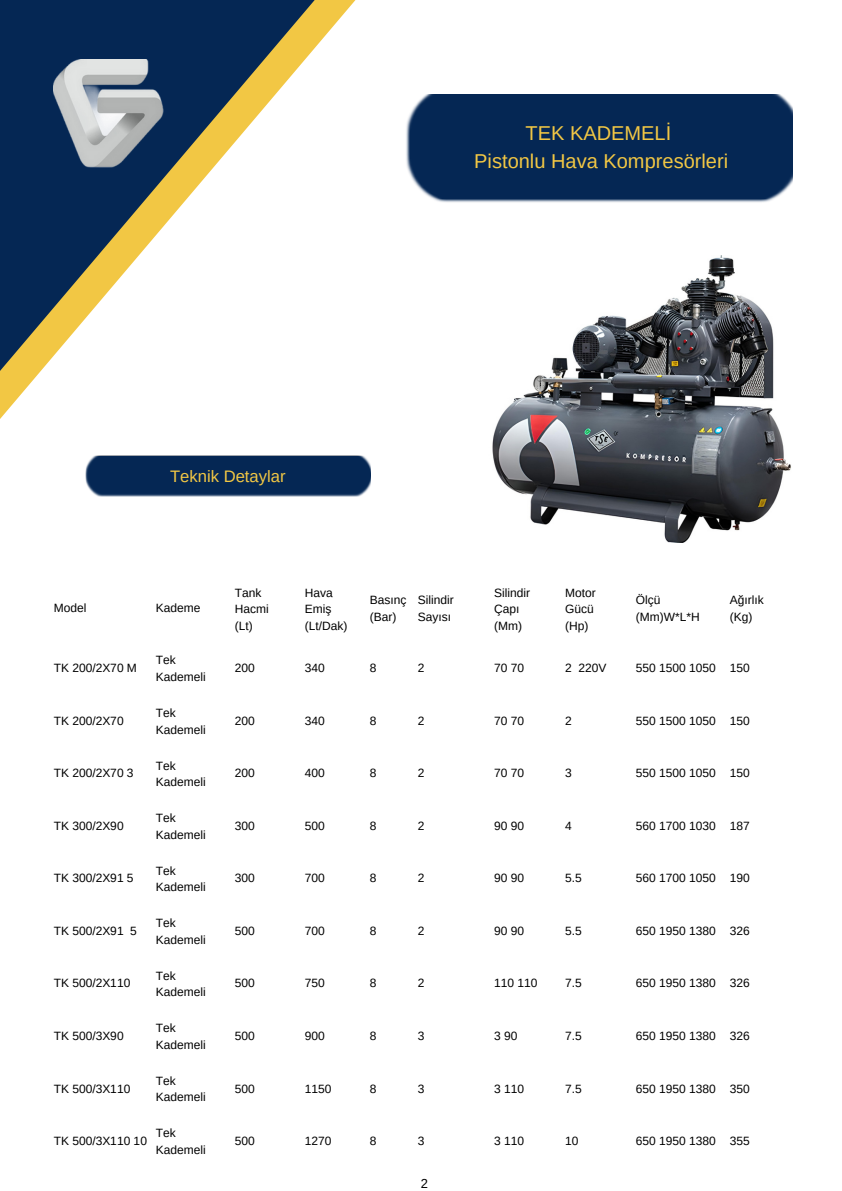
<style>
.page{position:relative;width:842px;height:1191px;background:#fff}
.page>*{position:absolute;margin:0;border:0;box-sizing:border-box;transform-origin:0 0}
.t1{font:20.1px "Arimo";color:#f2c744}
.t2{font:16.6px "Arimo";color:#f2c744}
.t3{font:13px "Arimo";color:#000}
.t4{font:12px/16.5px "Arimo";color:#000}
</style>
<div class="page">
<img style="left:406px;top:94px;width:386px;height:109px">
<img style="left:86px;top:455px;width:284px;height:41px">
<svg style="left:0;top:0;width:355px;height:419px"></svg>
<img style="left:492px;top:256px;width:299px;height:286px">
<p class="t1" style="left:526px;top:122px;width:147px">TEK KADEMELİ</p>
<p class="t1" style="left:474px;top:149px;width:255px">Pistonlu Hava Kompresörleri</p>
<p class="t2" style="left:170px;top:466px;width:117px">Teknik Detaylar</p>
<p class="t4" style="left:54px;top:599px;width:34px">Model</p>
<p class="t4" style="left:156px;top:599px;width:46px">Kademe</p>
<p class="t4" style="left:235px;top:584px;width:35px">Tank<br>Hacmi (Lt)</p>
<p class="t4" style="left:305px;top:584px;width:44px">Hava<br>Emiş (Lt/Dak)</p>
<p class="t4" style="left:370px;top:592px;width:38px">Basınç (Bar)</p>
<p class="t4" style="left:418px;top:592px;width:37px">Silindir<br>Sayısı</p>
<p class="t4" style="left:54px;top:659px;width:85px">TK 200/2X70 M</p>
<p class="t4" style="left:54px;top:712px;width:71px">TK 200/2X70</p>
<p class="t4" style="left:54px;top:764px;width:81px">TK 200/2X70 3</p>
<p class="t4" style="left:54px;top:817px;width:71px">TK 300/2X90</p>
<p class="t4" style="left:54px;top:869px;width:81px">TK 300/2X91 5</p>
<p class="t4" style="left:54px;top:922px;width:85px">TK 500/2X91 5</p>
<p class="t4" style="left:54px;top:974px;width:78px">TK 500/2X110</p>
<p class="t4" style="left:54px;top:1027px;width:71px">TK 500/3X90</p>
<p class="t4" style="left:54px;top:1079px;width:78px">TK 500/3X110</p>
<p class="t4" style="left:54px;top:1132px;width:95px">TK 500/3X110 10</p>
<p class="t4" style="left:156px;top:652px;width:51px">Tek<br>Kademeli</p>
<p class="t4" style="left:156px;top:704px;width:51px">Tek<br>Kademeli</p>
<p class="t4" style="left:156px;top:757px;width:51px">Tek<br>Kademeli</p>
<p class="t4" style="left:156px;top:809px;width:51px">Tek<br>Kademeli</p>
<p class="t4" style="left:156px;top:862px;width:51px">Tek<br>Kademeli</p>
<p class="t4" style="left:156px;top:914px;width:51px">Tek<br>Kademeli</p>
<p class="t4" style="left:156px;top:967px;width:51px">Tek<br>Kademeli</p>
<p class="t4" style="left:156px;top:1019px;width:51px">Tek<br>Kademeli</p>
<p class="t4" style="left:156px;top:1072px;width:51px">Tek<br>Kademeli</p>
<p class="t4" style="left:156px;top:1124px;width:51px">Tek<br>Kademeli</p>
<p class="t4" style="left:235px;top:659px;width:22px">200</p>
<p class="t4" style="left:235px;top:712px;width:22px">200</p>
<p class="t4" style="left:235px;top:764px;width:22px">200</p>
<p class="t4" style="left:235px;top:817px;width:22px">300</p>
<p class="t4" style="left:235px;top:869px;width:22px">300</p>
<p class="t4" style="left:235px;top:922px;width:22px">500</p>
<p class="t4" style="left:235px;top:974px;width:22px">500</p>
<p class="t4" style="left:235px;top:1027px;width:22px">500</p>
<p class="t4" style="left:235px;top:1079px;width:22px">500</p>
<p class="t4" style="left:235px;top:1132px;width:22px">500</p>
<p class="t4" style="left:305px;top:659px;width:22px">340</p>
<p class="t4" style="left:370px;top:659px;width:8px">8</p>
<p class="t4" style="left:418px;top:659px;width:8px">2</p>
<p class="t4" style="left:305px;top:712px;width:22px">340</p>
<p class="t4" style="left:370px;top:712px;width:8px">8</p>
<p class="t4" style="left:418px;top:712px;width:8px">2</p>
<p class="t4" style="left:305px;top:764px;width:22px">400</p>
<p class="t4" style="left:370px;top:764px;width:8px">8</p>
<p class="t4" style="left:418px;top:764px;width:8px">2</p>
<p class="t4" style="left:305px;top:817px;width:22px">500</p>
<p class="t4" style="left:370px;top:817px;width:8px">8</p>
<p class="t4" style="left:418px;top:817px;width:8px">2</p>
<p class="t4" style="left:305px;top:869px;width:22px">700</p>
<p class="t4" style="left:370px;top:869px;width:8px">8</p>
<p class="t4" style="left:418px;top:869px;width:8px">2</p>
<p class="t4" style="left:305px;top:922px;width:22px">700</p>
<p class="t4" style="left:370px;top:922px;width:8px">8</p>
<p class="t4" style="left:418px;top:922px;width:8px">2</p>
<p class="t4" style="left:305px;top:974px;width:22px">750</p>
<p class="t4" style="left:370px;top:974px;width:8px">8</p>
<p class="t4" style="left:418px;top:974px;width:8px">2</p>
<p class="t4" style="left:305px;top:1027px;width:22px">900</p>
<p class="t4" style="left:370px;top:1027px;width:8px">8</p>
<p class="t4" style="left:418px;top:1027px;width:8px">3</p>
<p class="t4" style="left:305px;top:1079px;width:28px">1150</p>
<p class="t4" style="left:370px;top:1079px;width:8px">8</p>
<p class="t4" style="left:418px;top:1079px;width:8px">3</p>
<p class="t4" style="left:305px;top:1132px;width:28px">1270</p>
<p class="t4" style="left:370px;top:1132px;width:8px">8</p>
<p class="t4" style="left:418px;top:1132px;width:8px">3</p>
<p class="t4" style="left:494px;top:584px;width:37px">Silindir<br>Çapı (Mm)</p>
<p class="t4" style="left:494px;top:659px;width:32px">70 70</p>
<p class="t4" style="left:565px;top:584px;width:32px">Motor<br>Gücü (Hp)</p>
<p class="t4" style="left:565px;top:659px;width:43px">2 220V</p>
<p class="t4" style="left:636px;top:592px;width:65px">Ölçü (Mm)W*L*H</p>
<p class="t4" style="left:730px;top:592px;width:35px">Ağırlık (Kg)</p>
<p class="t4" style="left:636px;top:659px;width:82px">550 1500 1050</p>
<p class="t4" style="left:730px;top:659px;width:22px">150</p>
<p class="t4" style="left:494px;top:712px;width:32px">70 70</p>
<p class="t4" style="left:565px;top:712px;width:8px">2</p>
<p class="t4" style="left:636px;top:712px;width:82px">550 1500 1050</p>
<p class="t4" style="left:730px;top:712px;width:22px">150</p>
<p class="t4" style="left:494px;top:764px;width:32px">70 70</p>
<p class="t4" style="left:565px;top:764px;width:8px">3</p>
<p class="t4" style="left:636px;top:764px;width:82px">550 1500 1050</p>
<p class="t4" style="left:730px;top:764px;width:22px">150</p>
<p class="t4" style="left:494px;top:817px;width:32px">90 90</p>
<p class="t4" style="left:565px;top:817px;width:8px">4</p>
<p class="t4" style="left:636px;top:817px;width:82px">560 1700 1030</p>
<p class="t4" style="left:730px;top:817px;width:22px">187</p>
<p class="t4" style="left:494px;top:869px;width:32px">90 90</p>
<p class="t4" style="left:565px;top:869px;width:18px">5.5</p>
<p class="t4" style="left:636px;top:869px;width:82px">560 1700 1050</p>
<p class="t4" style="left:730px;top:869px;width:22px">190</p>
<p class="t4" style="left:494px;top:922px;width:32px">90 90</p>
<p class="t4" style="left:565px;top:922px;width:18px">5.5</p>
<p class="t4" style="left:636px;top:922px;width:82px">650 1950 1380</p>
<p class="t4" style="left:730px;top:922px;width:22px">326</p>
<p class="t4" style="left:494px;top:974px;width:45px">110 110</p>
<p class="t4" style="left:565px;top:974px;width:18px">7.5</p>
<p class="t4" style="left:636px;top:974px;width:82px">650 1950 1380</p>
<p class="t4" style="left:730px;top:974px;width:22px">326</p>
<p class="t4" style="left:494px;top:1027px;width:25px">3 90</p>
<p class="t4" style="left:565px;top:1027px;width:18px">7.5</p>
<p class="t4" style="left:636px;top:1027px;width:82px">650 1950 1380</p>
<p class="t4" style="left:730px;top:1027px;width:22px">326</p>
<p class="t4" style="left:494px;top:1079px;width:32px">3 110</p>
<p class="t4" style="left:565px;top:1079px;width:18px">7.5</p>
<p class="t4" style="left:636px;top:1079px;width:82px">650 1950 1380</p>
<p class="t4" style="left:730px;top:1079px;width:22px">350</p>
<p class="t4" style="left:494px;top:1132px;width:32px">3 110</p>
<p class="t4" style="left:565px;top:1132px;width:15px">10</p>
<p class="t4" style="left:636px;top:1132px;width:82px">650 1950 1380</p>
<p class="t4" style="left:730px;top:1132px;width:22px">355</p>
<p class="t3" style="left:421px;top:1176px;width:9px">2</p>
</div>
